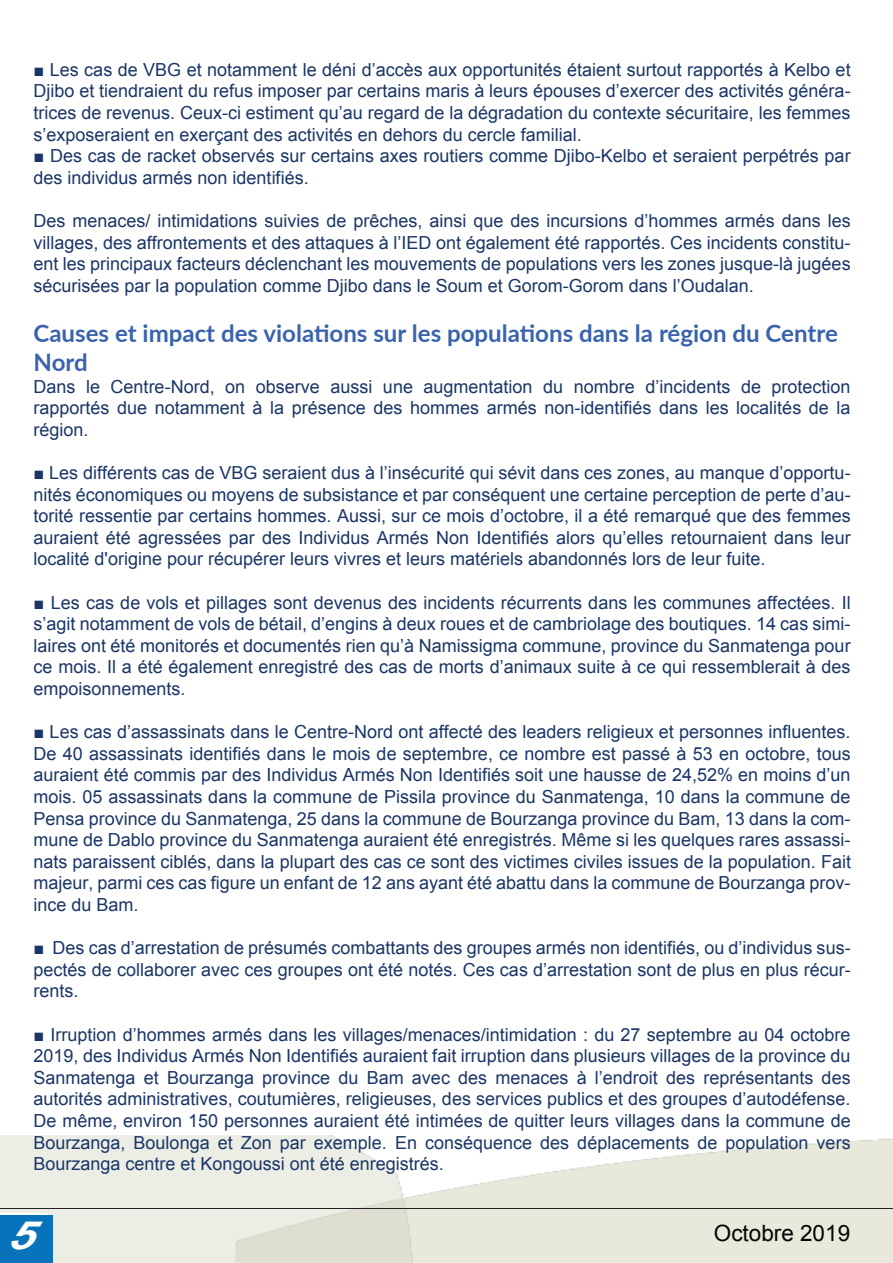
<style>
.page{position:relative;width:893px;height:1263px;background:#fff}
.page>*{position:absolute;margin:0;border:0;box-sizing:border-box;transform-origin:0 0}
.t1{font:italic 700 39px "Arial";color:#fff;scale:1.22 1}
.t2{font:700 24px/28.8px "Lato";color:#3a63ae}
.t3{font:22.5px "Arial";color:#040503}
.t4{font:18px/21.6px "Arial";color:#1b3666;text-align:justify}
.s1{font-weight:700}
</style>
<div class="page">
<img style="left:0;top:1135px;width:893px;height:128px">
<hr style="left:0;top:1208px;width:893px;height:1px;background:#231f20">
<div style="left:1px;top:1215px;width:52px;height:48px;background:#0872ba"></div>
<p class="t4" style="left:34px;top:59px;width:819px">■ Les cas de VBG et notamment le déni d’accès aux opportunités étaient surtout rapportés à Kelbo et Djibo et tiendraient du refus imposer par certains maris à leurs épouses d’exercer des activités généra&shy;trices de revenus. Ceux-ci estiment qu’au regard de la dégradation du contexte sécuritaire, les femmes s’exposeraient en exerçant des activités en dehors du cercle familial.</p>
<p class="t4" style="left:34px;top:145px;width:818px">■ Des cas de racket observés sur certains axes routiers comme Djibo-Kelbo et seraient perpétrés par des individus armés non identifiés.</p>
<p class="t4" style="left:34px;top:210px;width:819px">Des menaces/ intimidations suivies de prêches, ainsi que des incursions d’hommes armés dans les villages, des affrontements et des attaques à l’IED ont également été rapportés. Ces incidents constitu&shy;ent les principaux facteurs déclenchant les mouvements de populations vers les zones jusque-là jugées sécurisées par la population comme Djibo dans le Soum et Gorom-Gorom dans l’Oudalan.</p>
<h2 class="t2" style="left:34px;top:318px;width:806px">Causes et impact des violations sur les populations dans la région du Centre<br>Nord</h2>
<p class="t4" style="left:34px;top:376px;width:818px">Dans le Centre-Nord, on observe aussi une augmentation du nombre d’incidents de protection rapportés due notamment à la présence des hommes armés non-identifiés dans les localités de la région.</p>
<p class="t4" style="left:34px;top:462px;width:819px"><span class="s1">■</span> Les différents cas de VBG seraient dus à l’insécurité qui sévit dans ces zones, au manque d’opportu&shy;nités économiques ou moyens de subsistance et par conséquent une certaine perception de perte d’au&shy;torité ressentie par certains hommes. Aussi, sur ce mois d’octobre, il a été remarqué que des femmes auraient été agressées par des Individus Armés Non Identifiés alors qu’elles retournaient dans leur localité d'origine pour récupérer leurs vivres et leurs matériels abandonnés lors de leur fuite.</p>
<p class="t4" style="left:34px;top:592px;width:819px">■ Les cas de vols et pillages sont devenus des incidents récurrents dans les communes affectées. Il s’agit notamment de vols de bétail, d’engins à deux roues et de cambriolage des boutiques. 14 cas simi&shy;laires ont été monitorés et documentés rien qu’à Namissigma commune, province du Sanmatenga pour ce mois. Il a été également enregistré des cas de morts d’animaux suite à ce qui ressemblerait à des empoisonnements.</p>
<p class="t4" style="left:34px;top:721px;width:819px">■ Les cas d’assassinats dans le Centre-Nord ont affecté des leaders religieux et personnes influentes.<br>De 40 assassinats identifiés dans le mois de septembre, ce nombre est passé à 53 en octobre, tous auraient été commis par des Individus Armés Non Identifiés soit une hausse de 24,52% en moins d’un mois. 05 assassinats dans la commune de Pissila province du Sanmatenga, 10 dans la commune de Pensa province du Sanmatenga, 25 dans la commune de Bourzanga province du Bam, 13 dans la com&shy;mune de Dablo province du Sanmatenga auraient été enregistrés. Même si les quelques rares assassi&shy;nats paraissent ciblés, dans la plupart des cas ce sont des victimes civiles issues de la population. Fait majeur, parmi ces cas figure un enfant de 12 ans ayant été abattu dans la commune de Bourzanga prov&shy;ince du Bam.</p>
<p class="t4" style="left:34px;top:937px;width:819px">■ Des cas d’arrestation de présumés combattants des groupes armés non identifiés, ou d’individus sus&shy;pectés de collaborer avec ces groupes ont été notés. Ces cas d’arrestation sont de plus en plus récur&shy;rents.</p>
<p class="t4" style="left:34px;top:1024px;width:819px">■ Irruption d’hommes armés dans les villages/menaces/intimidation : du 27 septembre au 04 octobre 2019, des Individus Armés Non Identifiés auraient fait irruption dans plusieurs villages de la province du Sanmatenga et Bourzanga province du Bam avec des menaces à l’endroit des représentants des autorités administratives, coutumières, religieuses, des services publics et des groupes d’autodéfense.<br>De même, environ 150 personnes auraient été intimées de quitter leurs villages dans la commune de Bourzanga, Boulonga et Zon par exemple. En conséquence des déplacements de population vers Bourzanga centre et Kongoussi ont été enregistrés.</p>
<h1 class="t1" style="left:7px;top:1209px;width:38px">5</h1>
<p class="t3" style="left:714px;top:1218px;width:138px">Octobre 2019</p>
</div>
